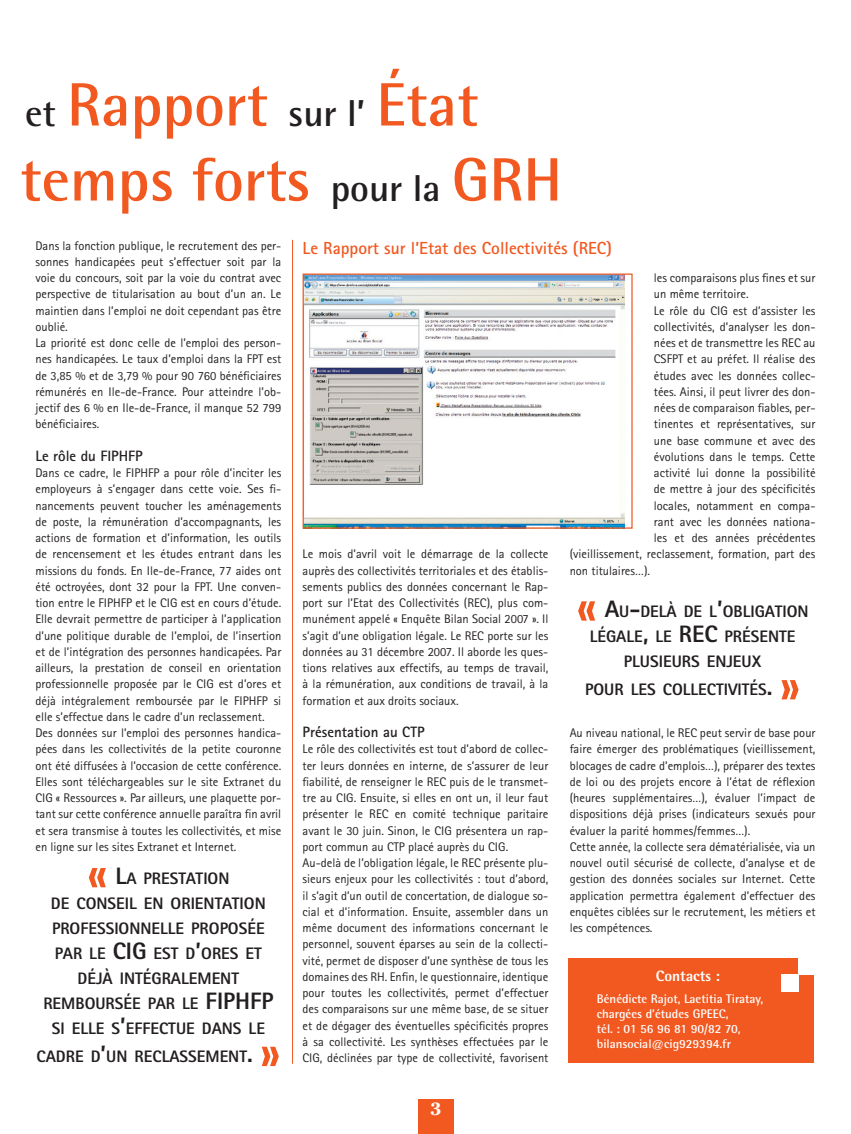
<style>
.page{position:relative;width:851px;height:1134px;background:#fff}
.page>*{position:absolute;margin:0;border:0;box-sizing:border-box;transform-origin:0 0}
.t1{font:700 61.25px/75px "Rotis Semi Sans";color:#f15921}
.t2{font:700 17.5px "Rotis Sans Serif";color:#f15921}
.t3{font:800 16.62px/25px "Rotis Sans Serif";color:#231f20}
.t4{font:700 15px "Rotis Sans Serif";color:#231f20}
.t5{font:800 15px "Rotis Semi Sans";color:#fff}
.t6{font:12.5px/16.2px "Rotis Sans Serif";color:#231f20}
.t7{font:700 12.5px/15px "Rotis Semi Sans";color:#fff}
.s1{font-size:37.5px;color:#231f20}
.s2{font-size:50px;color:#f15921}
.s3{font-size:23.75px}
</style>
<div class="page">
<div style="left:418px;top:1099px;width:35px;height:35px;background:#f15921"></div>
<div style="left:568px;top:958px;width:246px;height:105px;background:#f15921"></div>
<div style="left:781px;top:974px;width:17px;height:17px;background:#fff"></div>
<div style="left:798px;top:957px;width:17px;height:17px;background:#fff"></div>
<img style="left:304px;top:275px;width:320px;height:252px">
<div style="left:302px;top:273px;width:330px;height:256px;border:1px solid #f15921"></div>
<hr style="left:292px;top:240px;width:1px;height:824px;background:#f15921">
<h1 class="t1" style="left:20px;top:66px;width:543px"><span class="s1">et</span> Rapport <span class="s1">sur l’</span> état temps forts <span class="s1">pour la</span> GRH</h1>
<p class="t6" style="left:35px;top:237px;width:247px">Dans la fonction publique, le recrutement des per&shy;sonnes handicapées peut s’effectuer soit par la voie du concours, soit par la voie du contrat avec perspective de titularisation au bout d’un an. Le maintien dans l’emploi ne doit cependant pas être oublié.<br>La priorité est donc celle de l’emploi des person&shy;nes handicapées. Le taux d’emploi dans la FPT est de 3,85 % et de 3,79 % pour 90 760 bénéficiaires rémunérés en Ile-de-France. Pour atteindre l’ob&shy;jectif des 6 % en Ile-de-France, il manque 52 799 bénéficiaires.</p>
<p class="t4" style="left:35px;top:446px;width:109px">Le rôle du FIPHFP</p>
<p class="t6" style="left:35px;top:465px;width:247px">Dans ce cadre, le FIPHFP a pour rôle d’inciter les employeurs à s’engager dans cette voie. Ses fi&shy;nancements peuvent toucher les aménagements de poste, la rémunération d’accompagnants, les actions de formation et d’information, les outils de rencensement et les études entrant dans les missions du fonds. En Ile-de-France, 77 aides ont été octroyées, dont 32 pour la FPT. Une conven&shy;tion entre le FIPHFP et le CIG est en cours d’étude.<br>Elle devrait permettre de participer à l’application d’une politique durable de l’emploi, de l’insertion et de l’intégration des personnes handicapées. Par ailleurs, la prestation de conseil en orientation professionnelle proposée par le CIG est d’ores et déjà intégralement remboursée par le FIPHFP si elle s’effectue dans le cadre d’un reclassement.<br>Des données sur l’emploi des personnes handica&shy;pées dans les collectivités de la petite couronne ont été diffusées à l’occasion de cette conférence.<br>Elles sont téléchargeables sur le site Extranet du CIG « Ressources ». Par ailleurs, une plaquette por&shy;tant sur cette conférence annuelle paraîtra fin avril et sera transmise à toutes les collectivités, et mise en ligne sur les sites Extranet et Internet.</p>
<h3 class="t3" style="left:43px;top:866px;width:224px;text-align:center"><span class="s2">«</span> <span class="s3">L</span>A PRESTATION<br>DE CONSEIL EN ORIENTATION<br>PROFESSIONNELLE PROPOSÉE<br>PAR LE <span class="s3">CIG</span> EST D<span class="s3">’</span>ORES ET<br>DÉJÀ INTÉGRALEMENT<br>REMBOURSÉE PAR LE <span class="s3">FIPHFP<br></span>SI ELLE S<span class="s3">’</span>EFFECTUE DANS LE</h3>
<h3 class="t3" style="left:36px;top:1043px;width:245px">CADRE D<span class="s3">’</span>UN RECLASSEMENT<span class="s3">.</span> <span class="s2">»</span></h3>
<h2 class="t2" style="left:302px;top:237px;width:311px">Le Rapport sur l’Etat des Collectivités (REC)</h2>
<p class="t6" style="left:302px;top:546px;width:247px;text-align:justify">Le mois d’avril voit le démarrage de la collecte auprès des collectivités territoriales et des établis&shy;sements publics des données concernant le Rap&shy;port sur l’Etat des Collectivités (REC), plus com&shy;munément appelé « Enquête Bilan Social 2007 ». Il s’agit d’une obligation légale. Le REC porte sur les données au 31 décembre 2007. Il aborde les ques&shy;tions relatives aux effectifs, au temps de travail, à la rémunération, aux conditions de travail, à la formation et aux droits sociaux.</p>
<p class="t4" style="left:302px;top:723px;width:123px">Présentation au CTP</p>
<p class="t6" style="left:302px;top:741px;width:247px">Le rôle des collectivités est tout d’abord de collec&shy;ter leurs données en interne, de s’assurer de leur fiabilité, de renseigner le REC puis de le transmet&shy;tre au CIG. Ensuite, si elles en ont un, il leur faut présenter le REC en comité technique paritaire avant le 30 juin. Sinon, le CIG présentera un rap&shy;port commun au CTP placé auprès du CIG.<br>Au-delà de l’obligation légale, le REC présente plu&shy;sieurs enjeux pour les collectivités : tout d’abord, il s’agit d’un outil de concertation, de dialogue so&shy;cial et d’information. Ensuite, assembler dans un même document des informations concernant le personnel, souvent éparses au sein de la collecti&shy;vité, permet de disposer d’une synthèse de tous les domaines des RH. Enfin, le questionnaire, identique pour toutes les collectivités, permet d’effectuer des comparaisons sur une même base, de se situer et de dégager des éventuelles spécificités propres à sa collectivité. Les synthèses effectuées par le CIG, déclinées par type de collectivité, favorisent</p>
<p class="t6" style="left:653px;top:270px;width:163px">les comparaisons plus fines et sur</p>
<p class="t6" style="left:653px;top:286px;width:96px">un même territoire.</p>
<p class="t6" style="left:653px;top:302px;width:163px">Le rôle du CIG est d’assister les</p>
<p class="t6" style="left:653px;top:318px;width:163px">collectivités, d’analyser les don-</p>
<p class="t6" style="left:653px;top:335px;width:163px">nées et de transmettre les REC au</p>
<p class="t6" style="left:653px;top:351px;width:163px">CSFPT et au préfet. Il réalise des</p>
<p class="t6" style="left:653px;top:367px;width:163px">études avec les données collec-</p>
<p class="t6" style="left:653px;top:383px;width:163px">tées. Ainsi, il peut livrer des don-</p>
<p class="t6" style="left:653px;top:400px;width:163px">nées de comparaison fiables, per-</p>
<p class="t6" style="left:653px;top:416px;width:163px">tinentes et représentatives, sur</p>
<p class="t6" style="left:653px;top:432px;width:163px">une base commune et avec des</p>
<p class="t6" style="left:653px;top:448px;width:163px">évolutions dans le temps. Cette</p>
<p class="t6" style="left:653px;top:465px;width:163px">activité lui donne la possibilité</p>
<p class="t6" style="left:653px;top:481px;width:163px">de mettre à jour des spécificités</p>
<p class="t6" style="left:653px;top:497px;width:163px">locales, notamment en compa-</p>
<p class="t6" style="left:653px;top:513px;width:163px">rant avec les données nationa-</p>
<p class="t6" style="left:653px;top:530px;width:163px">les et des années précédentes</p>
<p class="t6" style="left:569px;top:546px;width:247px">(vieillissement, reclassement, formation, part des</p>
<p class="t6" style="left:569px;top:562px;width:82px">non titulaires…).</p>
<h3 class="t3" style="left:589px;top:599px;width:220px;text-indent:-13px"><span class="s2">«</span> <span class="s3">A</span>U<span class="s3">-</span>DELÀ DE L<span class="s3">’</span>OBLIGATION<br>LÉGALE<span class="s3">,</span> LE <span class="s3">REC</span></h3>
<h3 class="t3" style="left:623px;top:624px;width:173px;text-indent:101px">PRÉSENTE<br>PLUSIEURS ENJEUX</h3>
<h3 class="t3" style="left:585px;top:676px;width:216px">POUR LES COLLECTIVITÉS<span class="s3">.</span> <span class="s2">»</span></h3>
<p class="t6" style="left:569px;top:725px;width:247px">Au niveau national, le REC peut servir de base pour faire émerger des problématiques (vieillissement, blocages de cadre d’emplois…), préparer des textes de loi ou des projets encore à l’état de réflexion (heures supplémentaires…), évaluer l’impact de dispositions déjà prises (indicateurs sexués pour évaluer la parité hommes/femmes…).<br>Cette année, la collecte sera dématérialisée, via un nouvel outil sécurisé de collecte, d’analyse et de gestion des données sociales sur Internet. Cette application permettra également d’effectuer des enquêtes ciblées sur le recrutement, les métiers et les compétences.</p>
<p class="t5" style="left:655px;top:966px;width:66px">Contacts :</p>
<p class="t7" style="left:596px;top:991px;width:168px">Bénédicte Rajot, Laetitia Tiratay, chargées d’études GPEEC,<br>tél. : 01 56 96 81 90/82 70, bilansocial@cig929394.fr</p>
</div>
